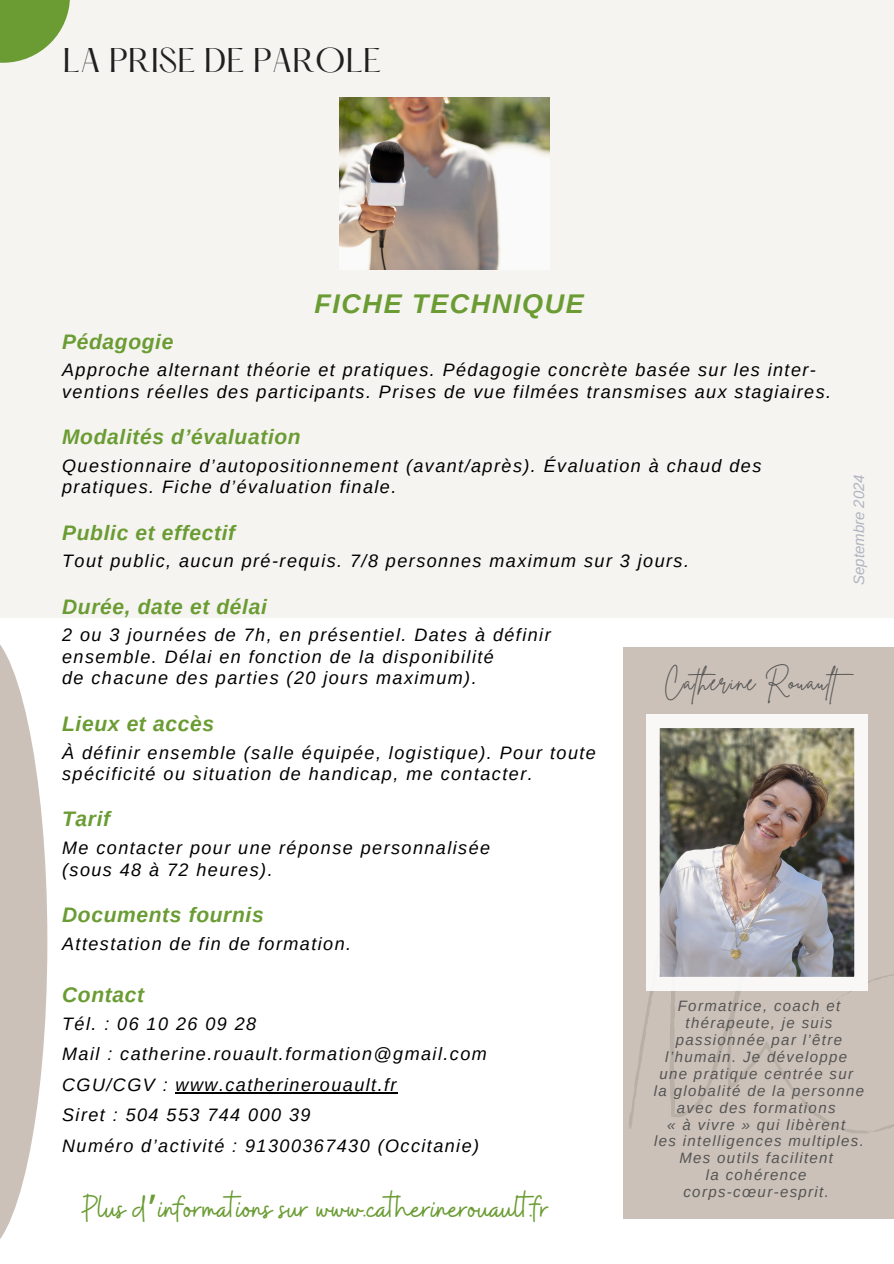
<style>
.page{position:relative;width:894px;height:1264px;background:#fff}
.page>*{position:absolute;margin:0;border:0;box-sizing:border-box;transform-origin:0 0}
.t1{font:37.5px "Buffalo";color:#6a9c33}
.t2{font:30px "Hatton";color:#202020}
.t3{font:italic 700 27px "Arimo";letter-spacing:.06em;color:#6a9c33}
.t4{font:24.75px "Brittany Signature";letter-spacing:.045em;color:#545454}
.t5{font:italic 700 21px "Arimo";letter-spacing:.03em;color:#6a9c33}
.t6{font:italic 18px/21.5px "Arimo";letter-spacing:.08em;color:#000}
.t7{font:italic 15px/16.8px "Arimo";letter-spacing:.09em;color:#545454;text-align:center}
.t8{font:italic 15px "Arimo";color:#b0b3c1}
.s1{font-family:"Noto Sans Gurmukhi"}
</style>
<div class="page">
<div style="left:0;top:0;width:893px;height:1263px;background:#f6f4f0"></div>
<div style="left:0;top:618px;width:893px;height:645px;background:#fff"></div>
<hr style="left:176px;top:1091px;width:222px;height:2px;background:#000">
<svg style="left:0;top:644px;width:47px;height:595px;fill:#cbc1b8"></svg>
<img style="left:339px;top:97px;width:210px;height:173px">
<svg style="left:0;top:0;width:70px;height:63px;fill:#6a9c33"></svg>
<div style="left:622px;top:647px;width:271px;height:571px;background:#cbc1b8"></div>
<svg style="left:629px;top:835px;width:264px;height:298px"></svg>
<svg style="left:791px;top:1088px;width:4px;height:5px"></svg>
<svg style="left:726px;top:1081px;width:6px;height:10px"></svg>
<svg style="left:867px;top:1130px;width:12px;height:2px"></svg>
<svg style="left:805px;top:1005px;width:21px;height:17px"></svg>
<svg style="left:840px;top:990px;width:16px;height:6px"></svg>
<svg style="left:883px;top:975px;width:7px;height:4px"></svg>
<svg style="left:726px;top:1051px;width:5px;height:12px"></svg>
<img style="left:646px;top:714px;width:221px;height:276px">
<h6 class="t2" style="left:63px;top:47px;width:319px">LA PRISE DE PAROLE</h6>
<h6 class="t3" style="left:314px;top:289px;width:271px">FICHE TECHNIQUE</h6>
<h2 class="t5" style="left:62px;top:330px;width:113px">Pédagogie</h2>
<p class="t6" style="left:62px;top:359px;width:770px">Approche alternant théorie et pratiques. Pédagogie concrète basée sur les inter&shy;ventions réelles des participants. Prises de vue filmées transmises aux stagiaires.</p>
<h3 class="t5" style="left:62px;top:425px;width:240px">Modalités d’évaluation</h3>
<h5 class="t6" style="left:62px;top:455px;width:700px">Questionnaire d’autopositionnement (avant/après). Évaluation à chaud des pratiques. Fiche d’évaluation finale.</h5>
<h6 class="t5" style="left:62px;top:521px;width:174px">Public et effectif</h6>
<h5 class="t6" style="left:62px;top:550px;width:628px">Tout public, aucun pré-requis. 7/8 personnes maximum sur 3 jours.</h5>
<h6 class="t5" style="left:62px;top:595px;width:206px">Durée, date et délai</h6>
<h5 class="t6" style="left:62px;top:624px;width:490px">2 ou 3 journées de 7h, en présentiel. Dates à définir ensemble. Délai en fonction de la disponibilité<br>de chacune des parties (20 jours maximum).</h5>
<h6 class="t5" style="left:62px;top:712px;width:153px">Lieux et accès</h6>
<h5 class="t6" style="left:62px;top:741px;width:535px">À définir ensemble (salle équipée, logistique). Pour toute spécificité ou situation de handicap, me contacter.</h5>
<h6 class="t5" style="left:62px;top:807px;width:50px">Tarif</h6>
<h5 class="t6" style="left:62px;top:837px;width:429px">Me contacter pour une réponse personnalisée (sous 48 à 72 heures).</h5>
<h6 class="t5" style="left:62px;top:903px;width:203px">Documents fournis</h6>
<h5 class="t6" style="left:62px;top:932px;width:290px">Attestation de fin de formation.</h5>
<h6 class="t5" style="left:62px;top:983px;width:83px">Contact</h6>
<h5 class="t6" style="left:62px;top:1012px;width:195px">Tél. : 06 10 26 09 28</h5>
<h6 class="t6" style="left:62px;top:1043px;width:426px">Mail : catherine.rouault.formation@gmail.com</h6>
<h5 class="t6" style="left:62px;top:1073px;width:336px">CGU/CGV : www.catherinerouault.fr</h5>
<h6 class="t6" style="left:62px;top:1104px;width:250px">Siret : 504 553 744 000 39</h6>
<h6 class="t6" style="left:62px;top:1134px;width:418px">Numéro d’activité : 91300367430 (Occitanie)</h6>
<p class="t8" style="left:850px;top:585px;width:112px;rotate:-90deg">Septembre 2024</p>
<p class="t4" style="left:664px;top:665px;width:198px">Catherine Rouault</p>
<h4 class="t7" style="left:665px;top:997px;width:183px">Formatrice, coach et thérapeute, je suis passionnée par l’être l’humain. Je développe</h4>
<p class="t7" style="left:659px;top:1065px;width:195px">une pratique centrée sur</p>
<p class="t7" style="left:653px;top:1082px;width:212px">la globalité de la personne avec des formations</p>
<p class="t7" style="left:667px;top:1115px;width:179px">« à vivre » qui libèrent</p>
<p class="t7" style="left:653px;top:1132px;width:211px">les intelligences multiples.<br>Mes outils facilitent</p>
<p class="t7" style="left:705px;top:1166px;width:102px">la cohérence</p>
<p class="t7" style="left:683px;top:1183px;width:147px">corps-cœur-esprit.</p>
<h6 class="t1" style="left:82px;top:1184px;width:468px">Plus d<span class="s1">’</span>informations sur www.catherinerouault.fr</h6>
</div>
